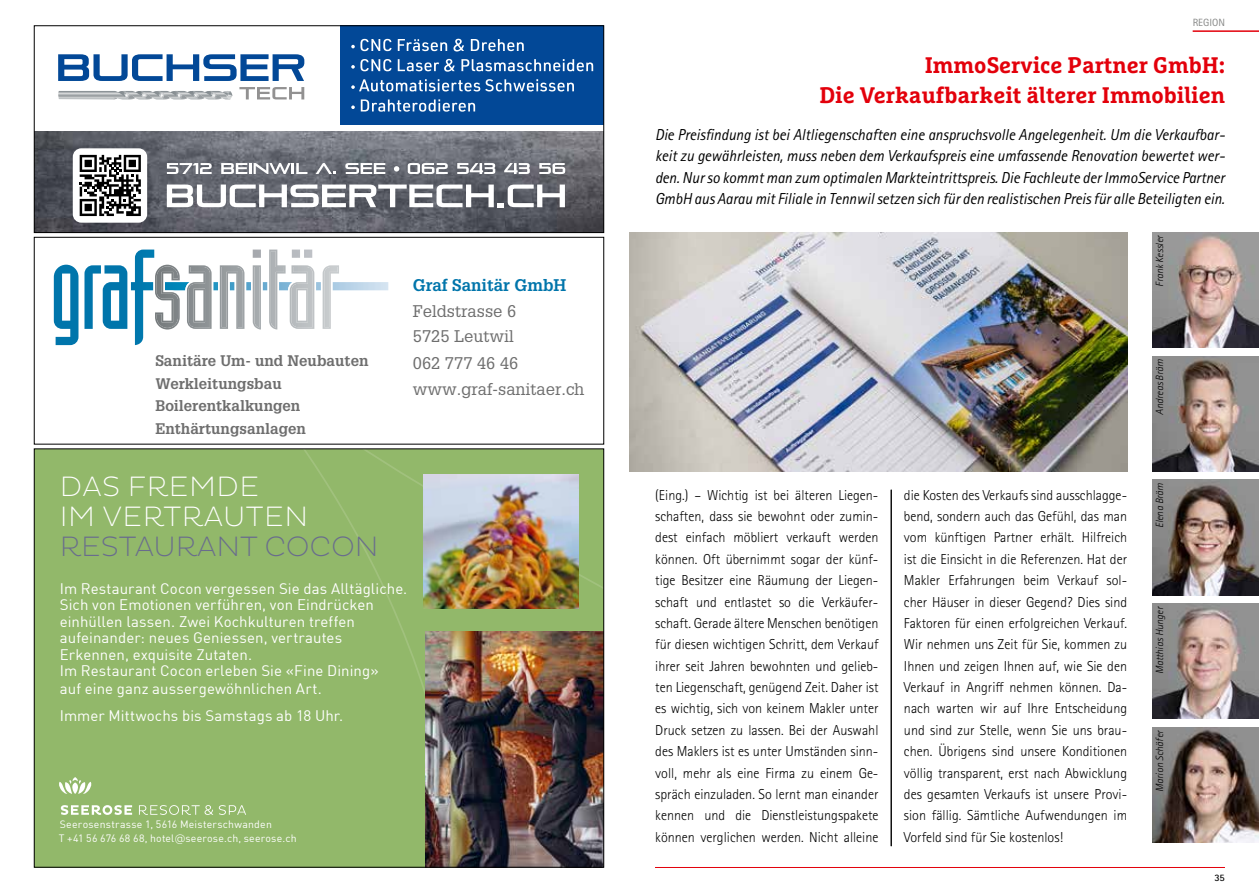
<style>
.page{position:relative;width:1259px;height:893px;background:#fff}
.page>*{position:absolute;margin:0;border:0;box-sizing:border-box;transform-origin:0 0}
.t1{font:200 28.5px/30px "Pluto";letter-spacing:.015em;color:#fff}
.t2{font:200 28.5px "Pluto";letter-spacing:-.005em;color:#696c8d}
.t3{font:700 22.5px/30px "Marselis Slab Pro";color:#e3000b;text-align:right}
.t4{font:16.5px/24.6px "Glypha LT Std";color:#6e6e6e}
.t5{font:700 16.5px "Glypha LT Std";color:#0075ab}
.t6{font:italic 15.9px/21.3px "Rotis Sans Serif Std";color:#000;text-align:justify;scale:.95 1}
.t7{font:15px/16.5px "DIN Offc";letter-spacing:.005em;color:#fff}
.t8{font:700 15px/22.6px "Glypha LT Std";color:#6e6e6e}
.t9{font:300 14.4px/21.3px "Rotis Sans Serif Std";color:#000;text-align:justify}
.t10{font:10.5px/13.5px "DIN Offc";letter-spacing:.02em;color:#fff}
.t11{font:italic 300 10.5px "Rotis Sans Serif Std";color:#000}
.t12{font:10.5px "Rotis Sans Serif Std";color:#868786}
.t13{font:700 9.9px "Rotis Sans Serif Std";color:#000}
.s1{font-family:"Pluto";font-weight:300}
</style>
<div class="page">
<img style="left:36px;top:131px;width:566px;height:100px">
<div style="left:340px;top:26px;width:264px;height:99px;background:#024897"></div>
<svg style="left:58px;top:54px;width:246px;height:27px"></svg>
<svg style="left:239px;top:87px;width:65px;height:12px"></svg>
<svg style="left:58px;top:91px;width:174px;height:9px;background:#b7bbbd"></svg>
<svg style="left:398px;top:39px;width:49px;height:12px"></svg>
<svg style="left:453px;top:39px;width:11px;height:13px"></svg>
<svg style="left:471px;top:39px;width:53px;height:12px"></svg>
<svg style="left:398px;top:59px;width:57px;height:13px"></svg>
<svg style="left:461px;top:59px;width:132px;height:12px"></svg>
<svg style="left:361px;top:99px;width:114px;height:13px"></svg>
<svg style="left:351px;top:39px;width:40px;height:12px"></svg>
<svg style="left:351px;top:59px;width:40px;height:12px"></svg>
<svg style="left:351px;top:79px;width:223px;height:12px"></svg>
<svg style="left:351px;top:105px;width:4px;height:4px"></svg>
<svg style="left:167px;top:185px;width:398px;height:22px"></svg>
<svg style="left:167px;top:163px;width:45px;height:11px"></svg>
<svg style="left:221px;top:163px;width:86px;height:11px"></svg>
<svg style="left:315px;top:163px;width:21px;height:11px"></svg>
<svg style="left:345px;top:163px;width:40px;height:11px"></svg>
<svg style="left:408px;top:163px;width:40px;height:11px"></svg>
<svg style="left:457px;top:163px;width:38px;height:11px"></svg>
<svg style="left:504px;top:163px;width:26px;height:11px"></svg>
<svg style="left:539px;top:163px;width:26px;height:11px"></svg>
<svg style="left:394px;top:166px;width:5px;height:6px"></svg>
<div style="left:73px;top:148px;width:74px;height:75px;background:#fff;border-radius:9px"></div>
<svg style="left:80px;top:155px;width:61px;height:61px"></svg>
<div style="left:34px;top:26px;width:570px;height:207px;border:1px solid #000"></div>
<svg style="left:54px;top:265px;width:24px;height:80px"></svg>
<svg style="left:84px;top:265px;width:43px;height:64px"></svg>
<img style="left:131px;top:250px;width:257px;height:95px">
<svg style="left:153px;top:249px;width:188px;height:82px"></svg>
<img style="left:290px;top:265px;width:24px;height:64px">
<img style="left:323px;top:265px;width:16px;height:64px">
<div style="left:34px;top:237px;width:570px;height:207px;border:1px solid #000"></div>
<hr style="left:1192px;top:30px;width:67px;height:2px;background:#e3000b">
<hr style="left:655px;top:867px;width:570px;height:1px;background:#e3000b">
<hr style="left:891px;top:490px;width:1px;height:356px;background:#000">
<img style="left:1152px;top:356px;width:107px;height:115px">
<img style="left:1152px;top:480px;width:107px;height:115px">
<img style="left:1152px;top:604px;width:107px;height:115px">
<img style="left:1152px;top:727px;width:107px;height:116px">
<img style="left:629px;top:232px;width:498px;height:239px">
<img style="left:1152px;top:232px;width:107px;height:115px">
<div style="left:36px;top:451px;width:566px;height:414px;background:#92b86a"></div>
<img style="left:425px;top:631px;width:177px;height:234px">
<img style="left:423px;top:474px;width:155px;height:135px">
<svg style="left:59px;top:777px;width:33px;height:17px"></svg>
<svg style="left:61px;top:805px;width:71px;height:10px"></svg>
<svg style="left:139px;top:805px;width:74px;height:10px"></svg>
<svg style="left:219px;top:805px;width:27px;height:10px"></svg>
<p class="t8" style="left:155px;top:349px;width:215px">Sanitäre Um- und Neubauten<br>Werkleitungsbau<br>Boilerentkalkungen<br>Enthärtungsanlagen</p>
<h1 class="t1" style="left:60px;top:471px;width:250px">DAS FREMDE<br>IM VERTRAUTEN</h1>
<h1 class="t2" style="left:60px;top:530px;width:320px">RESTAURANT COCON</h1>
<p class="t5" style="left:413px;top:275px;width:155px">Graf Sanitär GmbH</p>
<p class="t4" style="left:413px;top:299px;width:105px">Feldstrasse 6<br>5725 Leutwil</p>
<p class="t4" style="left:413px;top:350px;width:173px;line-height:25.8px">062 777 46 46 www.graf-sanitaer.ch</p>
<p class="t7" style="left:60px;top:580px;width:349px">Im Restaurant Cocon vergessen Sie das Alltägliche.<br>Sich von Emotionen verführen, von Eindrücken einhüllen lassen. Zwei Kochkulturen treffen aufeinander: neues Geniessen, vertrautes Erkennen, exquisite Zutaten.<br>Im Restaurant Cocon erleben Sie «Fine Dining»</p>
<p class="t7" style="left:60px;top:675px;width:285px;line-height:27px">auf eine ganz aussergewöhnlichen Art.<br>Immer Mittwochs bis Samstags ab 18 Uhr.</p>
<p class="t10" style="left:59px;top:818px;width:239px">Seerosenstrasse 1, 5616 Meisterschwanden<br>T +41 56 676 68 68, hotel<span class="s1">@</span>seerose.ch, seerose.ch</p>
<p class="t12" style="left:1192px;top:16px;width:34px">REGION</p>
<h2 class="t3" style="left:819px;top:50px;width:407px">ImmoService Partner GmbH:<br>Die Verkaufbarkeit älterer Immobilien</h2>
<p class="t6" style="left:655px;top:124px;width:601px">Die Preisfindung ist bei Altliegenschaften eine anspruchsvolle Angelegenheit. Um die Verkaufbar&shy;keit zu gewährleisten, muss neben dem Verkaufspreis eine umfassende Renovation bewertet wer&shy;den. Nur so kommt man zum optimalen Markteintrittspreis. Die Fachleute der ImmoService Partner GmbH aus Aarau mit Filiale in Tennwil setzen sich für den realistischen Preis für alle Beteiligten ein.</p>
<p class="t11" style="left:1153px;top:287px;width:53px;rotate:-90deg">Frank Kessler</p>
<p class="t9" style="left:655px;top:484px;width:225px">(Eing.) – Wichtig ist bei älteren Liegen&shy;schaften, dass sie bewohnt oder zumin&shy;dest einfach möbliert verkauft werden können. Oft übernimmt sogar der künf&shy;tige Besitzer eine Räumung der Liegen&shy;schaft und entlastet so die Verkäufer&shy;schaft. Gerade ältere Menschen benötigen für diesen wichtigen Schritt, dem Verkauf ihrer seit Jahren bewohnten und gelieb&shy;ten Liegenschaft, genügend Zeit. Daher ist es wichtig, sich von keinem Makler unter Druck setzen zu lassen. Bei der Auswahl des Maklers ist es unter Umständen sinn&shy;voll, mehr als eine Firma zu einem Ge&shy;spräch einzuladen. So lernt man einander kennen und die Dienstleistungspakete können verglichen werden. Nicht alleine</p>
<p class="t9" style="left:904px;top:484px;width:225px">die Kosten des Verkaufs sind ausschlagge&shy;bend, sondern auch das Gefühl, das man vom künftigen Partner erhält. Hilfreich ist die Einsicht in die Referenzen. Hat der Makler Erfahrungen beim Verkauf sol&shy;cher Häuser in dieser Gegend? Dies sind Faktoren für einen erfolgreichen Verkauf.<br>Wir nehmen uns Zeit für Sie, kommen zu Ihnen und zeigen Ihnen auf, wie Sie den Verkauf in Angriff nehmen können. Da&shy;nach warten wir auf Ihre Entscheidung und sind zur Stelle, wenn Sie uns brau&shy;chen. Übrigens sind unsere Konditionen völlig transparent, erst nach Abwicklung des gesamten Verkaufs ist unsere Provi&shy;sion fällig. Sämtliche Aufwendungen im Vorfeld sind für Sie kostenlos!</p>
<p class="t11" style="left:1153px;top:415px;width:57px;rotate:-90deg">Andreas Bräm</p>
<p class="t11" style="left:1153px;top:528px;width:47px;rotate:-90deg">Elena Bräm</p>
<p class="t11" style="left:1153px;top:674px;width:70px;rotate:-90deg">Matthias Hunger</p>
<p class="t11" style="left:1153px;top:792px;width:64px;rotate:-90deg">Marion Schäfer</p>
<p class="t13" style="left:1214px;top:871px;width:12px">35</p>
</div>
